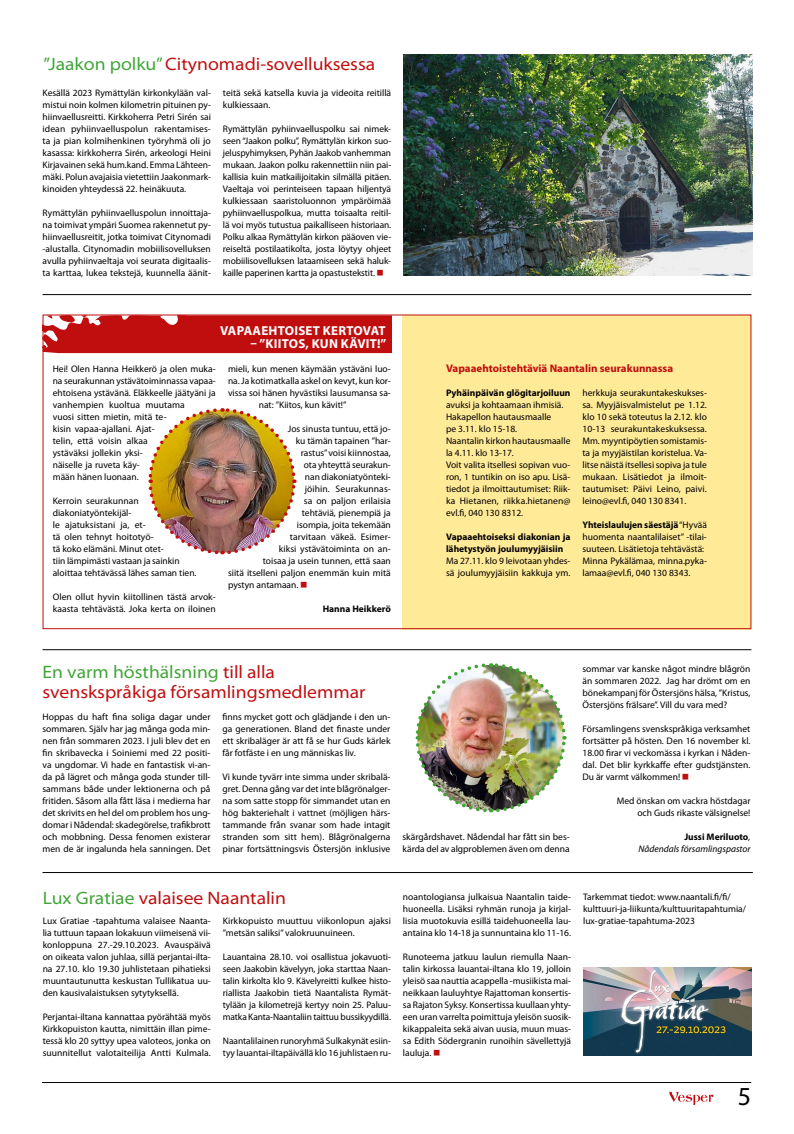
<style>
.page{position:relative;width:794px;height:1134px;background:#fff}
.page>*{position:absolute;margin:0;border:0;box-sizing:border-box;transform-origin:0 0}
.t1{font:26px "Myriad Pro";color:#000}
.t2{font:semi-expanded 18px/20px "Myriad Pro";color:#c00d0e}
.t3{font:700 13px "Myriad Pro";letter-spacing:.02em;color:#fff}
.t4{font:700 11px "Myriad Pro";color:#c00d0e}
.t5{font:9.5px/12px "Myriad Pro";color:#000;text-align:justify}
.t6{font:700 9.5px/12px "Myriad Pro";color:#000}
.t7{font:italic 9.5px/12px "Myriad Pro";color:#000;text-align:right}
.s1{color:#3fa535}
.s2{font-weight:700}
.s3{font-weight:700;font-style:normal}
</style>
<div class="page">
<hr style="left:42px;top:1082px;width:709px;height:1px;background:#000">
<svg style="left:669px;top:1092px;width:44px;height:13px"></svg>
<div style="left:403px;top:315px;width:348px;height:314px;background:#ffea98"></div>
<div style="left:45px;top:316px;width:346px;height:37px;background:#c00d0e"></div>
<img style="left:415px;top:663px;width:152px;height:150px">
<hr style="left:43px;top:649px;width:708px;height:1px;background:#000">
<hr style="left:43px;top:294px;width:708px;height:1px;background:#000">
<hr style="left:43px;top:872px;width:710px;height:1px;background:#000">
<img style="left:148px;top:408px;width:149px;height:147px">
<img style="left:403px;top:54px;width:349px;height:222px">
<img style="left:583px;top:967px;width:168px;height:88px">
<h2 class="t2" style="left:43px;top:54px;width:333px"><span class="s1">”Jaakon polku”</span> Citynomadi-sovelluksessa</h2>
<p class="t5" style="left:43px;top:87px;width:170px">Kesällä 2023 Rymättylän kirkonkylään val&shy;mistui noin kolmen kilometrin pituinen py&shy;hiinvaellusreitti. Kirkkoherra Petri Sirén sai idean pyhiinvaelluspolun rakentamises&shy;ta ja pian kolmihenkinen työryhmä oli jo kasassa: kirkkoherra Sirén, arkeologi Heini Kirjavainen sekä hum.kand. Emma Lähteen&shy;mäki. Polun avajaisia vietettiin Jaakonmark&shy;kinoiden yhteydessä 22. heinäkuuta.</p>
<p class="t5" style="left:43px;top:207px;width:170px">Rymättylän pyhiinvaelluspolun innoittaja&shy;na toimivat ympäri Suomea rakennetut py&shy;hiinvaellusreitit, jotka toimivat Citynomadi -alustalla. Citynomadin mobiilisovelluksen avulla pyhiinvaeltaja voi seurata digitaalis&shy;ta karttaa, lukea tekstejä, kuunnella äänit-</p>
<p class="t5" style="left:223px;top:87px;width:170px">teitä sekä katsella kuvia ja videoita reitillä kulkiessaan.</p>
<p class="t5" style="left:223px;top:123px;width:170px">Rymättylän pyhiinvaelluspolku sai nimek&shy;seen “Jaakon polku”, Rymättylän kirkon suo&shy;jeluspyhimyksen, Pyhän Jaakob vanhemman mukaan. Jaakon polku rakennettiin niin pai&shy;kallisia kuin matkailijoitakin silmällä pitäen.<br>Vaeltaja voi perinteiseen tapaan hiljentyä kulkiessaan saaristoluonnon ympäröimää pyhiinvaelluspolkua, mutta toisaalta reitil&shy;lä voi myös tutustua paikalliseen historiaan.<br>Polku alkaa Rymättylän kirkon pääoven vie&shy;reiseltä postilaatikolta, josta löytyy ohjeet mobiilisovelluksen lataamiseen sekä haluk&shy;kaille paperinen kartta ja opastustekstit.</p>
<h3 class="t3" style="left:220px;top:323px;width:167px">VAPAAEHTOISET KERTOVAT</h3>
<h3 class="t3" style="left:250px;top:336px;width:138px">– ”KIITOS, KUN KÄVIT!”</h3>
<p class="t5" style="left:53px;top:363px;width:165px;text-align:left">Hei! Olen Hanna Heikkerö ja olen muka&shy;na seurakunnan ystävätoiminnassa vapaa&shy;ehtoisena ystävänä. Eläkkeelle jäätyäni ja vanhempien kuoltua muutama<br>vuosi sitten mietin, mitä te-<br>kisin vapaa-ajallani. Ajat-<br>telin, että voisin alkaa<br>ystäväksi jollekin yksi-<br>näiselle ja ruveta käy-<br>mään hänen luonaan.</p>
<p class="t5" style="left:53px;top:495px;width:145px;text-align:left">Kerroin seurakunnan diakoniatyöntekijäl-<br>le ajatuksistani ja, et-<br>tä olen tehnyt hoitotyö-<br>tä koko elämäni. Minut otet-<br>tiin lämpimästi vastaan ja sainkin aloittaa tehtävässä lähes saman tien.</p>
<p class="t5" style="left:53px;top:591px;width:165px">Olen ollut hyvin kiitollinen tästä arvok&shy;kaasta tehtävästä. Joka kerta on iloinen</p>
<p class="t5" style="left:228px;top:363px;width:164px">mieli, kun menen käymään ystäväni luo-</p>
<p class="t5" style="left:228px;top:375px;width:164px">na. Ja kotimatkalla askel on kevyt, kun kor-</p>
<p class="t5" style="left:228px;top:387px;width:164px">vissa soi hänen hyvästiksi lausumansa sa-</p>
<p class="t5" style="left:259px;top:399px;width:89px">nat: ”Kiitos, kun kävit!”</p>
<p class="t5" style="left:288px;top:423px;width:104px">Jos sinusta tuntuu, että jo-</p>
<p class="t5" style="left:296px;top:435px;width:96px">ku tämän tapainen ”har-</p>
<p class="t5" style="left:301px;top:447px;width:92px">rastus” voisi kiinnostaa,</p>
<p class="t5" style="left:304px;top:459px;width:89px">ota yhteyttä seurakun-</p>
<p class="t5" style="left:305px;top:471px;width:88px">nan diakoniatyönteki-</p>
<p class="t5" style="left:305px;top:483px;width:88px">jöihin. Seurakunnas-</p>
<p class="t5" style="left:304px;top:495px;width:88px">sa on paljon erilaisia</p>
<p class="t5" style="left:302px;top:507px;width:90px">tehtäviä, pienempiä ja</p>
<p class="t5" style="left:297px;top:519px;width:96px">isompia, joita tekemään</p>
<p class="t5" style="left:290px;top:531px;width:103px">tarvitaan väkeä. Esimer-</p>
<p class="t5" style="left:279px;top:543px;width:114px">kiksi ystävätoiminta on an-</p>
<p class="t5" style="left:263px;top:555px;width:130px">toisaa ja usein tunnen, että saan</p>
<p class="t5" style="left:228px;top:567px;width:164px">siitä itselleni paljon enemmän kuin mitä</p>
<p class="t5" style="left:228px;top:579px;width:72px">pystyn antamaan.</p>
<p class="t6" style="left:323px;top:603px;width:70px">Hanna Heikkerö</p>
<p class="t4" style="left:446px;top:362px;width:229px">Vapaaehtoistehtäviä Naantalin seurakunnassa</p>
<p class="t6" style="left:446px;top:387px;width:126px">Pyhäinpäivän glögitarjoiluun</p>
<p class="t5" style="left:446px;top:399px;width:126px;text-align:left">avuksi ja kohtaamaan ihmisiä.<br>Hakapellon hautausmaalle<br>pe 3.11. klo 15-18.<br>Naantalin kirkon hautausmaalle la 4.11. klo 13-17.<br>Voit valita itsellesi sopivan vuo&shy;ron, 1 tuntikin on iso apu. Lisä&shy;tiedot ja ilmoittautumiset: Riik&shy;ka Hietanen, riikka.hietanen@ evl.fi, 040 130 8312.</p>
<p class="t6" style="left:446px;top:531px;width:126px">Vapaaehtoiseksi diakonian ja lähetystyön joulumyyjäisiin</p>
<p class="t5" style="left:446px;top:555px;width:126px">Ma 27.11. klo 9 leivotaan yhdes&shy;sä joulumyyjäisiin kakkuja ym.</p>
<p class="t5" style="left:582px;top:387px;width:126px">herkkuja seurakuntakeskukses&shy;sa. Myyjäisvalmistelut pe 1.12. klo 10 sekä toteutus la 2.12. klo 10-13 seurakuntakeskuksessa.<br>Mm. myyntipöytien somistamis&shy;ta ja myyjäistilan koristelua. Va&shy;litse näistä itsellesi sopiva ja tule mukaan. Lisätiedot ja ilmoit&shy;tautumiset: Päivi Leino, paivi. leino@evl.fi, 040 130 8341.</p>
<p class="t5" style="left:582px;top:519px;width:126px;text-align:left"><span class="s2">Yhteislaulujen säestäjä</span> “Hyvää huomenta naantalilaiset” -tilai&shy;suuteen. Lisätietoja tehtävästä:<br>Minna Pykälämaa, minna.pyka&shy;lamaa@evl.fi, 040 130 8343.</p>
<h2 class="t2" style="left:43px;top:663px;width:324px"><span class="s1">En varm hösthälsning</span> till alla svenskspråkiga församlingsmedlemmar</h2>
<p class="t5" style="left:43px;top:711px;width:170px">Hoppas du haft fina soliga dagar under sommaren. Själv har jag många goda min&shy;nen från sommaren 2023. I juli blev det en fin skribavecka i Soiniemi med 22 positi&shy;va ungdomar. Vi hade en fantastisk vi-an&shy;da på lägret och många goda stunder till&shy;sammans både under lektionerna och på fritiden. Såsom alla fått läsa i medierna har det skrivits en hel del om problem hos ung&shy;domar i Nådendal: skadegörelse, trafikbrott och mobbning. Dessa fenomen existerar men de är ingalunda hela sanningen. Det</p>
<p class="t5" style="left:222px;top:711px;width:169px">finns mycket gott och glädjande i den un&shy;ga generationen. Bland det finaste under ett skribaläger är att få se hur Guds kärlek får fotfäste i en ung människas liv.</p>
<p class="t5" style="left:222px;top:771px;width:170px">Vi kunde tyvärr inte simma under skribalä&shy;gret. Denna gång var det inte blågrönalger&shy;na som satte stopp för simmandet utan en hög bakteriehalt i vattnet (möjligen härs&shy;tammande från svanar som hade intagit stranden som sitt hem). Blågrönalgerna pinar fortsättningsvis Östersjön inklusive</p>
<p class="t5" style="left:402px;top:831px;width:169px">skärgårdshavet. Nådendal har fått sin bes&shy;kärda del av algproblemen även om denna</p>
<p class="t5" style="left:582px;top:663px;width:169px">sommar var kanske något mindre blågrön än sommaren 2022. Jag har drömt om en bönekampanj för Östersjöns hälsa, ”Kristus, Östersjöns frälsare”. Vill du vara med?</p>
<p class="t5" style="left:582px;top:723px;width:169px">Församlingens svenskspråkiga verksamhet fortsätter på hösten. Den 16 november kl.<br>18.00 firar vi veckomässa i kyrkan i Nåden&shy;dal. Det blir kyrkkaffe efter gudstjänsten.<br>Du är varmt välkommen!</p>
<p class="t5" style="left:617px;top:795px;width:135px;text-align:right">Med önskan om vackra höstdagar och Guds rikaste välsignelse!</p>
<p class="t7" style="left:638px;top:831px;width:113px"><span class="s3">Jussi Meriluoto</span>,<br>Nådendals församlingspastor</p>
<h2 class="t2" style="left:43px;top:888px;width:245px"><span class="s1">Lux Gratiae</span> valaisee Naantalin</h2>
<p class="t5" style="left:43px;top:915px;width:170px">Lux Gratiae -tapahtuma valaisee Naanta&shy;lia tuttuun tapaan lokakuun viimeisenä vii&shy;konloppuna 27.-29.10.2023. Avauspäivä on oikeata valon juhlaa, sillä perjantai-ilta&shy;na 27.10. klo 19.30 juhlistetaan pihatieksi muuntautunutta keskustan Tullikatua uu&shy;den kausivalaistuksen sytytyksellä.</p>
<p class="t5" style="left:43px;top:1011px;width:170px">Perjantai-iltana kannattaa pyörähtää myös Kirkkopuiston kautta, nimittäin illan pime&shy;tessä klo 20 syttyy upea valoteos, jonka on suunnitellut valotaiteilija Antti Kulmala.</p>
<p class="t5" style="left:223px;top:915px;width:170px">Kirkkopuisto muuttuu viikonlopun ajaksi ”metsän saliksi” valokruunuineen.</p>
<p class="t5" style="left:223px;top:951px;width:170px">Lauantaina 28.10. voi osallistua jokavuoti&shy;seen Jaakobin kävelyyn, joka starttaa Naan&shy;talin kirkolta klo 9. Kävelyreitti kulkee histo&shy;riallista Jaakobin tietä Naantalista Rymät&shy;tylään ja kilometrejä kertyy noin 25. Paluu&shy;matka Kanta-Naantaliin taittuu bussikyydillä.</p>
<p class="t5" style="left:223px;top:1035px;width:170px">Naantalilainen runoryhmä Sulkakynät esiin&shy;tyy lauantai-iltapäivällä klo 16 juhlistaen ru-</p>
<p class="t5" style="left:403px;top:891px;width:170px">noantologiansa julkaisua Naantalin taide&shy;huoneella. Lisäksi ryhmän runoja ja kirjal&shy;lisia muotokuvia esillä taidehuoneella lau&shy;antaina klo 14-18 ja sunnuntaina klo 11-16.</p>
<p class="t5" style="left:403px;top:951px;width:170px">Runoteema jatkuu laulun riemulla Naan&shy;talin kirkossa lauantai-iltana klo 19, jolloin yleisö saa nauttia acappella -musiikista mai&shy;neikkaan lauluyhtye Rajattoman konsertis&shy;sa Rajaton Syksy. Konsertissa kuullaan yhty&shy;een uran varrelta poimittuja yleisön suosik&shy;kikappaleita sekä aivan uusia, muun muas&shy;sa Edith Södergranin runoihin sävellettyjä lauluja.</p>
<p class="t5" style="left:583px;top:891px;width:164px;text-align:left">Tarkemmat tiedot: www.naantali.fi/fi/ kulttuuri-ja-liikunta/kulttuuritapahtumia/ lux-gratiae-tapahtuma-2023</p>
<h1 class="t1" style="left:738px;top:1082px;width:15px">5</h1>
</div>
